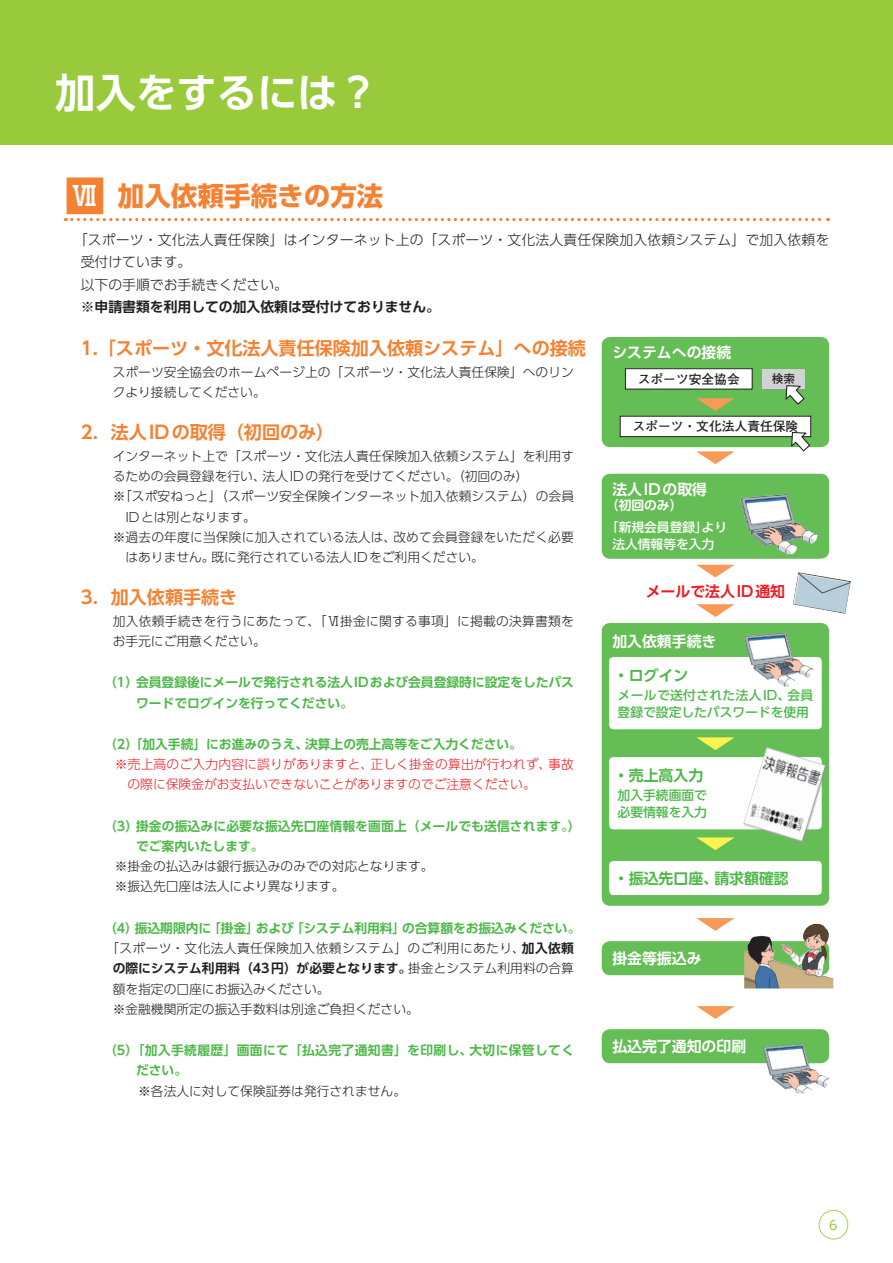
<style>
.page{position:relative;width:893px;height:1263px;background:#fff}
.page>*{position:absolute;margin:0;border:0;box-sizing:border-box;transform-origin:0 0}
.t1{font:700 40.35px "UD Shin Go Pr 6 N De";color:#fff}
.t2{font:700 26.55px "UD Shin Go Pr 6 N";color:#f48232}
.t3{font:700 18px "UD Shin Go Pr 6 N De";color:#f48232}
.t4{font:700 14.85px "UD Shin Go Pr 6 N De";color:#fff}
.t5{font:700 14.85px "UD Shin Go Pr 6 N De";color:#4cb848}
.t6{font:700 14.85px "UD Shin Go Pr 6 N De";color:#ee1d23}
.t7{font:300 13.8px/22.4px "UD Shin Go Pr 6 N";letter-spacing:.015em;color:#231f20}
.t8{font:700 13.8px "UD Shin Go Pr 6 N De";color:#231f20}
.t9{font:300 12.75px/20.2px "UD Shin Go Pr 6 N";letter-spacing:.005em;color:#231f20}
.t10{font:700 12.75px/20.2px "UD Shin Go Pr 6 N De";color:#4cb848}
.t11{font:300 12.75px/20.2px "UD Shin Go Pr 6 N";letter-spacing:.005em;color:#ee1d23}
.t12{font:500 12.75px/17px "UD Shin Go Pr 6 N";color:#4cb848}
.t13{font:700 12.75px/20.2px "UD Shin Go Pr 6 N De";letter-spacing:.03em;color:#4cb848}
.t14{font:700 12.75px "UD Shin Go Pr 6 N De";color:#231f20}
.t15{font:300 12.75px "UD Shin Go Pr 6 N";letter-spacing:.03em;color:#231f20}
.t16{font:700 12.75px "Futo Go B101 Pr 6 N";color:#231f20}
.t17{font:500 12.75px/17px "UD Shin Go Pr 6 N";color:#fff;text-align:center}
.t18{font:700 12.75px "UD Shin Go Pr 6 N De";color:#fff}
.t19{font:12.75px "UD Shin Go Pr 6 N";color:#99ca3b}
.t20{font:700 11.7px "Futo Go B101 Pr 6 N";color:#231f20}
.s1{font-size:42.45px}
.s2{font-weight:500;color:#fff}
.s3{font-family:"UD Shin Go Pr 6 N De";font-weight:700}
.s4{font-family:"UD Shin Go Pr 6 N";font-weight:300}
</style>
<div class="page">
<div style="left:0;top:0;width:893px;height:145px;background:#99ca3b"></div>
<div style="left:819px;top:1210px;width:29px;height:29px;border:1px solid #add261;border-radius:50%"></div>
<svg style="left:72px;top:218px;width:757px;height:3px"></svg>
<img style="left:793px;top:572px;width:58px;height:42px">
<div style="left:602px;top:337px;width:227px;height:110px;background:#65bd55;border-radius:9px"></div>
<div style="left:602px;top:474px;width:227px;height:85px;background:#65bd55;border-radius:9px"></div>
<svg style="left:602px;top:941px;width:227px;height:34px;background:#74b061"></svg>
<div style="left:602px;top:1029px;width:227px;height:34px;background:#65bd55;border-radius:9px"></div>
<div style="left:602px;top:623px;width:227px;height:283px;background:#65bd55;border-radius:9px"></div>
<div style="left:625px;top:369px;width:127px;height:20px;background:#fff"></div>
<div style="left:625px;top:368px;width:128px;height:21px;border:1px solid #231f20"></div>
<svg style="left:763px;top:370px;width:43px;height:19px"></svg>
<div style="left:762px;top:369px;width:43px;height:19px;background:#d1d2d4"></div>
<svg style="left:785px;top:385px;width:20px;height:20px"></svg>
<div style="left:620px;top:416px;width:191px;height:21px;background:#fff"></div>
<div style="left:620px;top:416px;width:191px;height:21px;border:1px solid #231f20"></div>
<svg style="left:790px;top:431px;width:21px;height:21px"></svg>
<svg style="left:696px;top:398px;width:39px;height:13px"></svg>
<svg style="left:696px;top:451px;width:39px;height:13px"></svg>
<svg style="left:697px;top:565px;width:37px;height:12px"></svg>
<svg style="left:696px;top:604px;width:39px;height:13px"></svg>
<svg style="left:696px;top:918px;width:39px;height:13px"></svg>
<svg style="left:696px;top:1006px;width:39px;height:13px"></svg>
<svg style="left:696px;top:737px;width:39px;height:13px"></svg>
<svg style="left:696px;top:837px;width:39px;height:13px"></svg>
<img style="left:740px;top:494px;width:78px;height:60px">
<img style="left:763px;top:1044px;width:67px;height:49px">
<div style="left:609px;top:657px;width:213px;height:72px;background:#fff;border-radius:4px"></div>
<div style="left:609px;top:757px;width:213px;height:72px;background:#fff;border-radius:4px"></div>
<div style="left:609px;top:861px;width:213px;height:34px;background:#fff;border-radius:4px"></div>
<img style="left:744px;top:633px;width:70px;height:54px">
<img style="left:798px;top:924px;width:17px;height:33px">
<img style="left:743px;top:747px;width:84px;height:97px">
<h1 class="t1" style="left:55px;top:60px;width:325px">加入をするには？</h1>
<h2 class="t2" style="left:64px;top:174px;width:321px"><span class="s1">■</span><span class="s2">Ⅶ</span> 加入依頼手続きの方法</h2>
<p class="t7" style="left:81px;top:228px;width:750px;text-indent:-7px">「スポーツ・文化法人責任保険」はインターネット上の「スポーツ・文化法人責任保険加入依頼システム」で加入依頼を受付けています。<br>以下の手順でお手続きください。</p>
<p class="t8" style="left:81px;top:295px;width:361px">※申請書類を利用しての加入依頼は受付けておりません。</p>
<h3 class="t3" style="left:81px;top:334px;width:507px">1.「スポーツ・文化法人責任保険加入依頼システム」への接続</h3>
<p class="t9" style="left:113px;top:361px;width:463px">スポーツ安全協会のホームページ上の「スポーツ・文化法人責任保険」へのリンクより接続してください。</p>
<h3 class="t3" style="left:81px;top:417px;width:255px">2．法人IDの取得（初回のみ）</h3>
<p class="t9" style="left:113px;top:445px;width:463px">インターネット上で「スポーツ・文化法人責任保険加入依頼システム」を利用す</p>
<p class="t9" style="left:113px;top:466px;width:417px">るための会員登録を行い、法人IDの発行を受けてください。（初回のみ）</p>
<p class="t9" style="left:113px;top:486px;width:463px">※「スポ安ねっと」（スポーツ安全保険インターネット加入依頼システム）の会員</p>
<p class="t9" style="left:125px;top:506px;width:132px">IDとは別となります。</p>
<p class="t9" style="left:113px;top:526px;width:463px">※過去の年度に当保険に加入されている法人は、改めて会員登録をいただく必要</p>
<p class="t9" style="left:125px;top:546px;width:360px">はありません。既に発行されている法人IDをご利用ください。</p>
<h3 class="t3" style="left:81px;top:582px;width:158px">3．加入依頼手続き</h3>
<p class="t9" style="left:113px;top:610px;width:463px">加入依頼手続きを行うにあたって、「Ⅵ掛金に関する事項」に掲載の決算書類をお手元にご用意ください。</p>
<p class="t10" style="left:136px;top:672px;width:439px;text-indent:-32px">（1）会員登録後にメールで発行される法人IDおよび会員登録時に設定をしたパスワードでログインを行ってください。</p>
<p class="t10" style="left:104px;top:734px;width:419px">（2）「加入手続」にお進みのうえ、決算上の売上高等をご入力ください。</p>
<p class="t11" style="left:128px;top:754px;width:448px;text-indent:-13px">※売上高のご入力内容に誤りがありますと、正しく掛金の算出が行われず、事故の際に保険金がお支払いできないことがありますのでご注意ください。</p>
<p class="t10" style="left:136px;top:815px;width:446px;text-indent:-32px">（3）掛金の振込みに必要な振込先口座情報を画面上（メールでも送信されます。）でご案内いたします。</p>
<p class="t9" style="left:115px;top:856px;width:320px">※掛金の払込みは銀行振込みのみでの対応となります。※振込先口座は法人により異なります。</p>
<p class="t10" style="left:104px;top:917px;width:478px">（4）振込期限内に「掛金」および「システム利用料」の合算額をお振込みください。</p>
<p class="t15" style="left:106px;top:938px;width:469px">「スポーツ・文化法人責任保険加入依頼システム」のご利用にあたり、<span class="s3">加入依頼</span></p>
<p class="t14" style="left:113px;top:958px;width:463px">の際にシステム利用料（43円）が必要となります。<span class="s4">掛金とシステム利用料の合算</span></p>
<p class="t9" style="left:113px;top:978px;width:308px">額を指定の口座にお振込みください。<br>※金融機関所定の振込手数料は別途ご負担ください。</p>
<p class="t13" style="left:136px;top:1040px;width:440px;text-indent:-32px">（5）「加入手続履歴」画面にて「払込完了通知書」を印刷し、大切に保管してください。</p>
<p class="t9" style="left:138px;top:1080px;width:269px">※各法人に対して保険証券は発行されません。</p>
<p class="t4" style="left:612px;top:340px;width:121px">システムへの接続</p>
<p class="t16" style="left:638px;top:369px;width:104px">スポーツ安全協会</p>
<p class="t20" style="left:772px;top:370px;width:25px">検索</p>
<p class="t16" style="left:632px;top:416px;width:167px">スポーツ・文化法人責任保険</p>
<p class="t4" style="left:612px;top:478px;width:96px">法人IDの取得</p>
<p class="t18" style="left:606px;top:495px;width:78px">（初回のみ）</p>
<p class="t17" style="left:606px;top:518px;width:123px">「新規会員登録」より法人情報等を入力</p>
<p class="t6" style="left:646px;top:579px;width:141px">メールで法人ID通知</p>
<p class="t4" style="left:612px;top:629px;width:106px">加入依頼手続き</p>
<p class="t5" style="left:614px;top:663px;width:76px">・ログイン</p>
<p class="t12" style="left:618px;top:686px;width:197px">メールで送付された法人ID、会員登録で設定したパスワードを使用</p>
<p class="t5" style="left:614px;top:763px;width:91px">・売上高入力</p>
<p class="t12" style="left:618px;top:786px;width:91px">加入手続画面で必要情報を入力</p>
<p class="t5" style="left:614px;top:866px;width:176px">・振込先口座、請求額確認</p>
<p class="t4" style="left:612px;top:946px;width:91px">掛金等振込み</p>
<p class="t4" style="left:612px;top:1034px;width:135px">払込完了通知の印刷</p>
<p class="t19" style="left:829px;top:1214px;width:10px">6</p>
</div>
